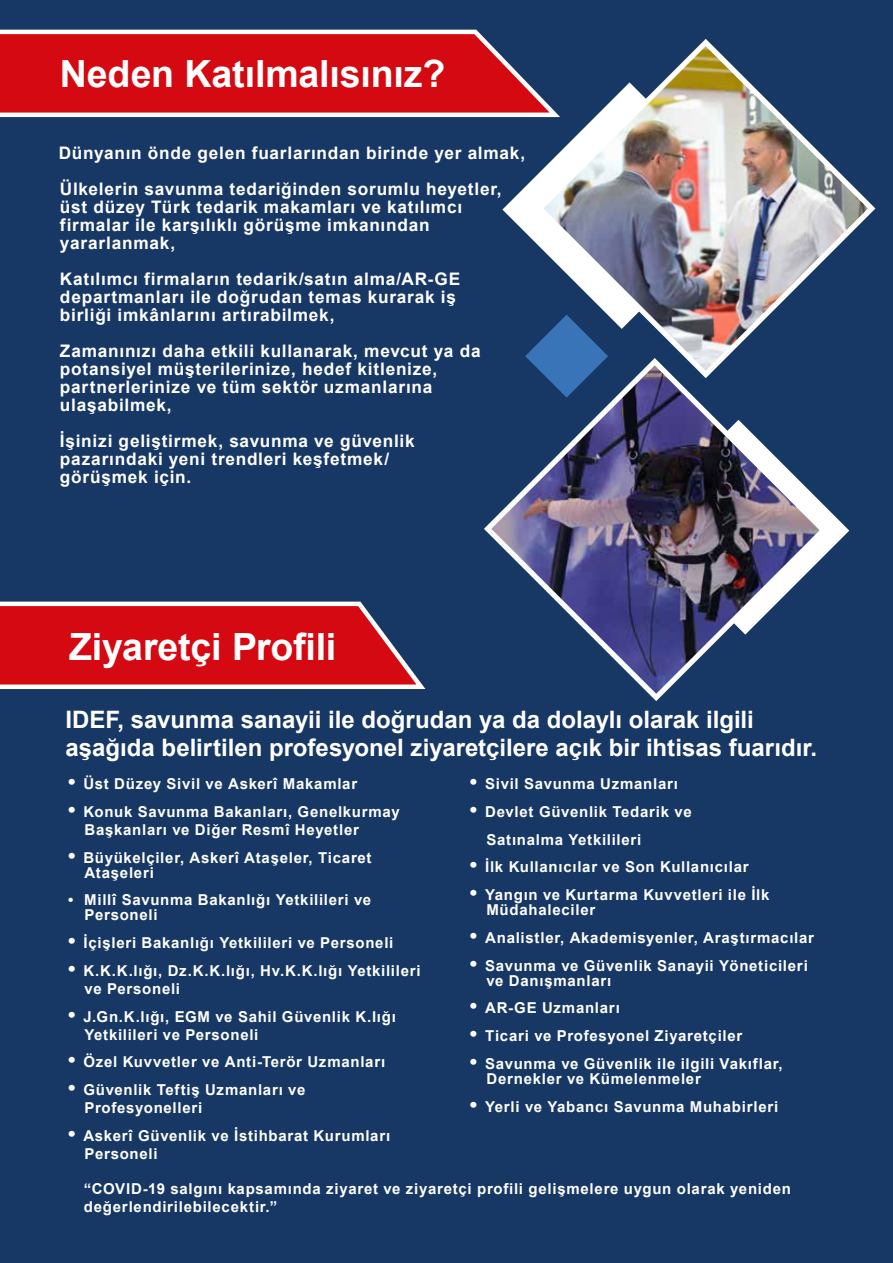
<style>
.page{position:relative;width:893px;height:1263px;background:#173764}
.page>*{position:absolute;margin:0;border:0;box-sizing:border-box;transform-origin:0 0}
.t1{font:700 37.5px "Arial";letter-spacing:-.005em;color:#fff}
.t2{font:700 24px/28.8px "Arial";color:#fff}
.t3{font:700 17.25px/18px "Arial";letter-spacing:.045em;color:#fff}
.t4{font:700 15px/18px "Arial";letter-spacing:.05em;color:#fff}
.s1{font-size:21px}
</style>
<div class="page">
<svg style="left:0;top:601px;width:426px;height:88px;background:#c92631"></svg>
<svg style="left:0;top:29px;width:527px;height:89px;background:#d1252e"></svg>
<svg style="left:502px;top:82px;width:30px;height:157px"></svg>
<img style="left:532px;top:39px;width:344px;height:315px">
<svg style="left:831px;top:512px;width:18px;height:37px"></svg>
<img style="left:484px;top:354px;width:347px;height:347px">
<svg style="left:525px;top:315px;width:83px;height:83px"></svg>
<h1 class="t1" style="left:60px;top:49px;width:387px">Neden Katılmalısınız?</h1>
<p class="t3" style="left:59px;top:136px;width:468px;line-height:36px">Dünyanın önde gelen fuarlarından birinde yer almak,<br>Ülkelerin savunma tedariğinden sorumlu heyetler,</p>
<p class="t3" style="left:60px;top:199px;width:404px">üst düzey Türk tedarik makamları ve katılımcı firmalar ile karşılıklı görüşme imkanından yararlanmak,</p>
<p class="t3" style="left:60px;top:271px;width:402px">Katılımcı firmaların tedarik/satın alma/AR-GE departmanları ile doğrudan temas kurarak iş birliği imkânlarını artırabilmek,</p>
<p class="t3" style="left:60px;top:343px;width:422px">Zamanınızı daha etkili kullanarak, mevcut ya da potansiyel müşterilerinize, hedef kitlenize, partnerlerinize ve tüm sektör uzmanlarına ulaşabilmek,</p>
<p class="t3" style="left:60px;top:433px;width:356px">İşinizi geliştirmek, savunma ve güvenlik pazarındaki yeni trendleri keşfetmek/ görüşmek için.</p>
<h1 class="t1" style="left:69px;top:621px;width:269px">Ziyaretçi Profili</h1>
<h2 class="t2" style="left:65px;top:705px;width:753px">IDEF, savunma sanayii ile doğrudan ya da dolaylı olarak ilgili aşağıda belirtilen profesyonel ziyaretçilere açık bir ihtisas fuarıdır.</h2>
<p class="t4" style="left:68px;top:775px;width:291px"><span class="s1">•</span> Üst Düzey Sivil ve Askerî Makamlar</p>
<p class="t4" style="left:85px;top:803px;width:317px;text-indent:-16px"><span class="s1">•</span> Konuk Savunma Bakanları, Genelkurmay<br>Başkanları ve Diğer Resmî Heyetler</p>
<p class="t4" style="left:85px;top:850px;width:289px;line-height:15px;text-indent:-16px"><span class="s1">•</span> Büyükelçiler, Askerî Ataşeler, Ticaret<br>Ataşeleri</p>
<p class="t4" style="left:85px;top:893px;width:288px;line-height:15px;text-indent:-16px">• Millî Savunma Bakanlığı Yetkilileri ve<br>Personeli</p>
<p class="t4" style="left:68px;top:934px;width:327px"><span class="s1">•</span> İçişleri Bakanlığı Yetkilileri ve Personeli</p>
<p class="t4" style="left:85px;top:962px;width:338px;text-indent:-16px"><span class="s1">•</span> K.K.K.lığı, Dz.K.K.lığı, Hv.K.K.lığı Yetkilileri ve Personeli</p>
<p class="t4" style="left:85px;top:1008px;width:313px;text-indent:-16px"><span class="s1">•</span> J.Gn.K.lığı, EGM ve Sahil Güvenlik K.lığı<br>Yetkilileri ve Personeli</p>
<p class="t4" style="left:68px;top:1054px;width:319px"><span class="s1">•</span> Özel Kuvvetler ve Anti-Terör Uzmanları</p>
<p class="t4" style="left:85px;top:1081px;width:222px;text-indent:-16px"><span class="s1">•</span> Güvenlik Teftiş Uzmanları ve<br>Profesyonelleri</p>
<p class="t4" style="left:85px;top:1127px;width:307px;text-indent:-16px"><span class="s1">•</span> Askerî Güvenlik ve İstihbarat Kurumları<br>Personeli</p>
<p class="t4" style="left:470px;top:775px;width:210px"><span class="s1">•</span> Sivil Savunma Uzmanları</p>
<p class="t4" style="left:486px;top:798px;width:207px;line-height:27.8px;text-indent:-16px"><span class="s1">•</span> Devlet Güvenlik Tedarik ve<br>Satınalma Yetkilileri</p>
<p class="t4" style="left:470px;top:858px;width:280px"><span class="s1">•</span> İlk Kullanıcılar ve Son Kullanıcılar</p>
<p class="t4" style="left:486px;top:888px;width:285px;line-height:15px;text-indent:-16px"><span class="s1">•</span> Yangın ve Kurtarma Kuvvetleri ile İlk<br>Müdahaleciler</p>
<p class="t4" style="left:470px;top:929px;width:346px"><span class="s1">•</span> Analistler, Akademisyenler, Araştırmacılar</p>
<p class="t4" style="left:486px;top:958px;width:323px;line-height:15px;text-indent:-16px"><span class="s1">•</span> Savunma ve Güvenlik Sanayii Yöneticileri ve Danışmanları</p>
<p class="t4" style="left:470px;top:1000px;width:151px"><span class="s1">•</span> AR-GE Uzmanları</p>
<p class="t4" style="left:470px;top:1027px;width:274px"><span class="s1">•</span> Ticari ve Profesyonel Ziyaretçiler</p>
<p class="t4" style="left:486px;top:1057px;width:298px;line-height:15px;text-indent:-17px"><span class="s1">•</span> Savunma ve Güvenlik ile ilgili Vakıflar,<br>Dernekler ve Kümelenmeler</p>
<p class="t4" style="left:470px;top:1098px;width:310px"><span class="s1">•</span> Yerli ve Yabancı Savunma Muhabirleri</p>
<p class="t4" style="left:84px;top:1180px;width:709px">“COVID-19 salgını kapsamında ziyaret ve ziyaretçi profili gelişmelere uygun olarak yeniden değerlendirilebilecektir.”</p>
</div>
